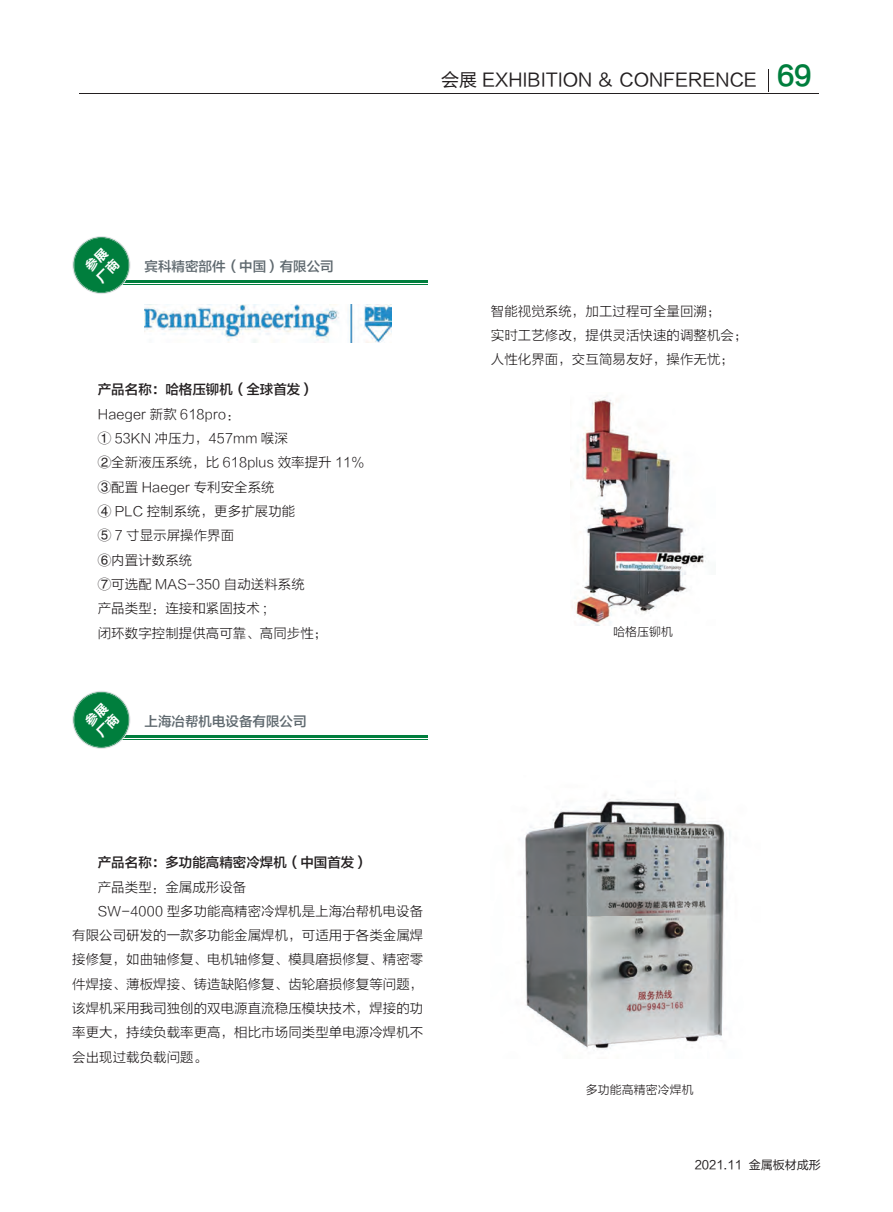
<style>
.page{position:relative;width:893px;height:1212px;background:#fff}
.page>*{position:absolute;margin:0;border:0;box-sizing:border-box;transform-origin:0 0}
.t1{font:18px "FZLTHK GBK1 0";color:#231f20}
.t2{font:13.5px/24.3px "FZLTXHK";color:#231f20}
.t3{font:13.5px "FZLTZHK GBK1 0";color:#231f20}
.t4{font:13.5px "FZLTZHK GBK1 0";color:#5f696f}
.t5{font:13.05px/15.8px "FZLTCHJW GB1 0";color:#fff}
.t6{font:12px "FZLTXHK";color:#231f20}
.t7{font:12px "FZLTHK GBK1 0";color:#231f20}
.s1{font-family:"FZLTCHJW GB1 0";font-size:27px;color:#007e3d}
</style>
<div class="page">
<hr style="left:80px;top:93px;width:739px;height:1px;background:#231f20">
<svg style="left:768px;top:69px;width:1px;height:23px"></svg>
<hr style="left:108px;top:280px;width:320px;height:3px;background:#007e3d">
<hr style="left:108px;top:284px;width:320px;height:1px;background:#007e3d">
<svg style="left:72px;top:236px;width:58px;height:58px"></svg>
<hr style="left:108px;top:735px;width:320px;height:2px;background:#007e3d">
<hr style="left:108px;top:739px;width:320px;height:1px;background:#007e3d">
<svg style="left:72px;top:691px;width:58px;height:58px"></svg>
<img style="left:145px;top:304px;width:246px;height:38px">
<img style="left:524px;top:794px;width:206px;height:256px">
<img style="left:572px;top:397px;width:134px;height:228px">
<h1 class="t1" style="left:441px;top:70px;width:372px">会展 EXHIBITION ＆ CONFERENCE <span class="s1">69</span></h1>
<p class="t5" style="left:82px;top:264px;width:28px;rotate:-45deg">参展厂商</p>
<p class="t4" style="left:145px;top:259px;width:190px">宾科精密部件（中国）有限公司</p>
<p class="t3" style="left:98px;top:382px;width:217px">产品名称：哈格压铆机（全球首发）</p>
<p class="t2" style="left:98px;top:402px;width:268px">Haeger 新款 618pro：<br>① 53KN 冲压力，457mm 喉深<br>②全新液压系统，比 618plus 效率提升 11%<br>③配置 Haeger 专利安全系统<br>④ PLC 控制系统，更多扩展功能<br>⑤ 7 寸显示屏操作界面<br>⑥内置计数系统<br>⑦可选配 MAS-350 自动送料系统<br>产品类型：连接和紧固技术 ;<br>闭环数字控制提供高可靠、高同步性；</p>
<p class="t5" style="left:82px;top:718px;width:28px;rotate:-45deg">参展厂商</p>
<p class="t4" style="left:145px;top:713px;width:163px">上海冶帮机电设备有限公司</p>
<p class="t3" style="left:98px;top:855px;width:271px">产品名称：多功能高精密冷焊机（中国首发）</p>
<p class="t2" style="left:98px;top:875px;width:150px">产品类型：金属成形设备</p>
<p class="t2" style="left:98px;top:899px;width:327px">SW-4000 型多功能高精密冷焊机是上海冶帮机电设备</p>
<p class="t2" style="left:72px;top:923px;width:352px">有限公司研发的一款多功能金属焊机，可适用于各类金属焊</p>
<p class="t2" style="left:72px;top:948px;width:352px">接修复，如曲轴修复、电机轴修复、模具磨损修复、精密零</p>
<p class="t2" style="left:72px;top:972px;width:352px">件焊接、薄板焊接、铸造缺陷修复、齿轮磨损修复等问题，</p>
<p class="t2" style="left:72px;top:996px;width:352px">该焊机采用我司独创的双电源直流稳压模块技术，焊接的功</p>
<p class="t2" style="left:72px;top:1021px;width:352px">率更大，持续负载率更高，相比市场同类型单电源冷焊机不</p>
<p class="t2" style="left:72px;top:1045px;width:136px">会出现过载负载问题。</p>
<p class="t2" style="left:491px;top:299px;width:258px">智能视觉系统，加工过程可全量回溯；<br>实时工艺修改，提供灵活快速的调整机会；人性化界面，交互简易友好，操作无忧；</p>
<p class="t6" style="left:613px;top:625px;width:61px">哈格压铆机</p>
<p class="t6" style="left:586px;top:1083px;width:109px">多功能高精密冷焊机</p>
<p class="t7" style="left:695px;top:1158px;width:127px">2021.11 金属板材成形</p>
</div>
